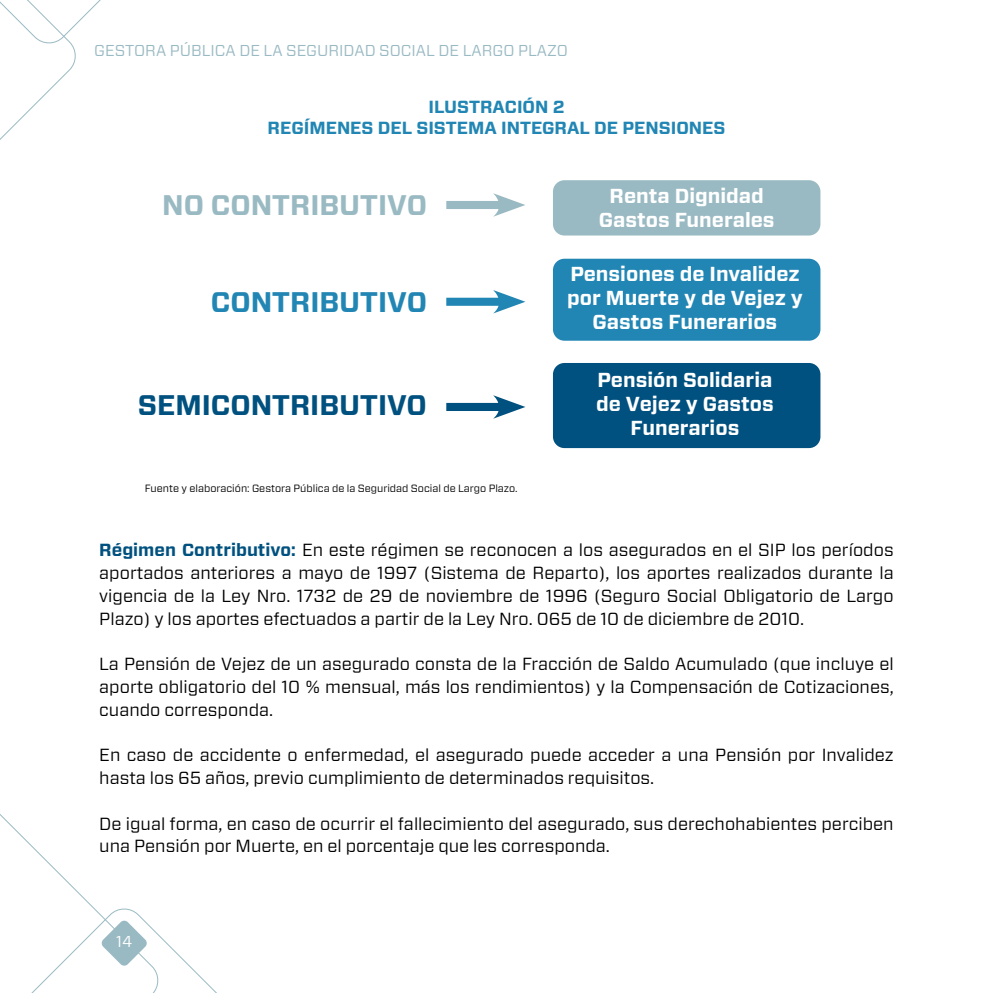
<style>
.page{position:relative;width:993px;height:993px;background:#fff}
.page>*{position:absolute;margin:0;border:0;box-sizing:border-box;transform-origin:0 0}
.t1{font:700 28.35px "Forza";color:#00517f}
.t2{font:700 28.35px "Forza";color:#9abac3}
.t3{font:700 28.35px "Forza";color:#2286b4}
.t4{font:700 20.3px/24.3px "Forza";color:#fff;text-align:center}
.t5{font:17.5px/22.8px "Forza";color:#000;text-align:justify}
.t6{font:700 17.5px/21px "Forza";color:#2286b4;text-align:center}
.t7{font:15.75px "Forza";color:#9abac3}
.t8{font:15.75px "Forza";color:#fff}
.t9{font:10.5px "Forza";color:#000}
.s1{font-weight:700;color:#00517f}
</style>
<div class="page">
<svg style="left:0;top:0;width:101px;height:140px"></svg>
<svg style="left:0;top:814px;width:216px;height:178px"></svg>
<div style="left:552px;top:180px;width:268px;height:55px;background:#9abac3;border-radius:11px"></div>
<div style="left:552px;top:258px;width:268px;height:82px;background:#2286b4;border-radius:11px"></div>
<div style="left:552px;top:363px;width:268px;height:85px;background:#00517f;border-radius:11px"></div>
<div style="left:446px;top:201px;width:60px;height:8px;background:#9abac3"></div>
<svg style="left:493px;top:193px;width:32px;height:24px"></svg>
<div style="left:446px;top:297px;width:60px;height:9px;background:#2286b4"></div>
<svg style="left:493px;top:290px;width:32px;height:23px"></svg>
<div style="left:446px;top:403px;width:60px;height:8px;background:#00517f"></div>
<svg style="left:493px;top:395px;width:32px;height:23px"></svg>
<p class="t7" style="left:94px;top:40px;width:475px">GESTORA PÚBLICA DE LA SEGURIDAD SOCIAL DE LARGO PLAZO</p>
<p class="t6" style="left:267px;top:97px;width:459px">ILUSTRACIÓN 2<br>REGÍMENES DEL SISTEMA INTEGRAL DE PENSIONES</p>
<h1 class="t2" style="left:162px;top:186px;width:266px">NO CONTRIBUTIVO</h1>
<h1 class="t3" style="left:211px;top:283px;width:217px">CONTRIBUTIVO</h1>
<h1 class="t1" style="left:138px;top:386px;width:290px">SEMICONTRIBUTIVO</h1>
<p class="t9" style="left:145px;top:480px;width:374px">Fuente y elaboración: Gestora Pública de la Seguridad Social de Largo Plazo.</p>
<p class="t4" style="left:598px;top:184px;width:177px">Renta Dignidad<br>Gastos Funerales</p>
<p class="t4" style="left:567px;top:262px;width:237px">Pensiones de Invalidez por Muerte y de Vejez y<br>Gastos Funerarios</p>
<p class="t4" style="left:596px;top:367px;width:179px">Pensión Solidaria de Vejez y Gastos<br>Funerarios</p>
<p class="t5" style="left:99px;top:538px;width:795px"><span class="s1">Régimen Contributivo:</span> En este régimen se reconocen a los asegurados en el SIP los períodos aportados anteriores a mayo de 1997 (Sistema de Reparto), los aportes realizados durante la vigencia de la Ley Nro. 1732 de 29 de noviembre de 1996 (Seguro Social Obligatorio de Largo Plazo) y los aportes efectuados a partir de la Ley Nro. 065 de 10 de diciembre de 2010.</p>
<p class="t5" style="left:99px;top:652px;width:795px">La Pensión de Vejez de un asegurado consta de la Fracción de Saldo Acumulado (que incluye el aporte obligatorio del 10 % mensual, más los rendimientos) y la Compensación de Cotizaciones, cuando corresponda.</p>
<p class="t5" style="left:99px;top:743px;width:795px">En caso de accidente o enfermedad, el asegurado puede acceder a una Pensión por Invalidez hasta los 65 años, previo cumplimiento de determinados requisitos.</p>
<p class="t5" style="left:99px;top:811px;width:795px">De igual forma, en caso de ocurrir el fallecimiento del asegurado, sus derechohabientes perciben una Pensión por Muerte, en el porcentaje que les corresponda.</p>
<p class="t8" style="left:116px;top:930px;width:18px">14</p>
</div>
